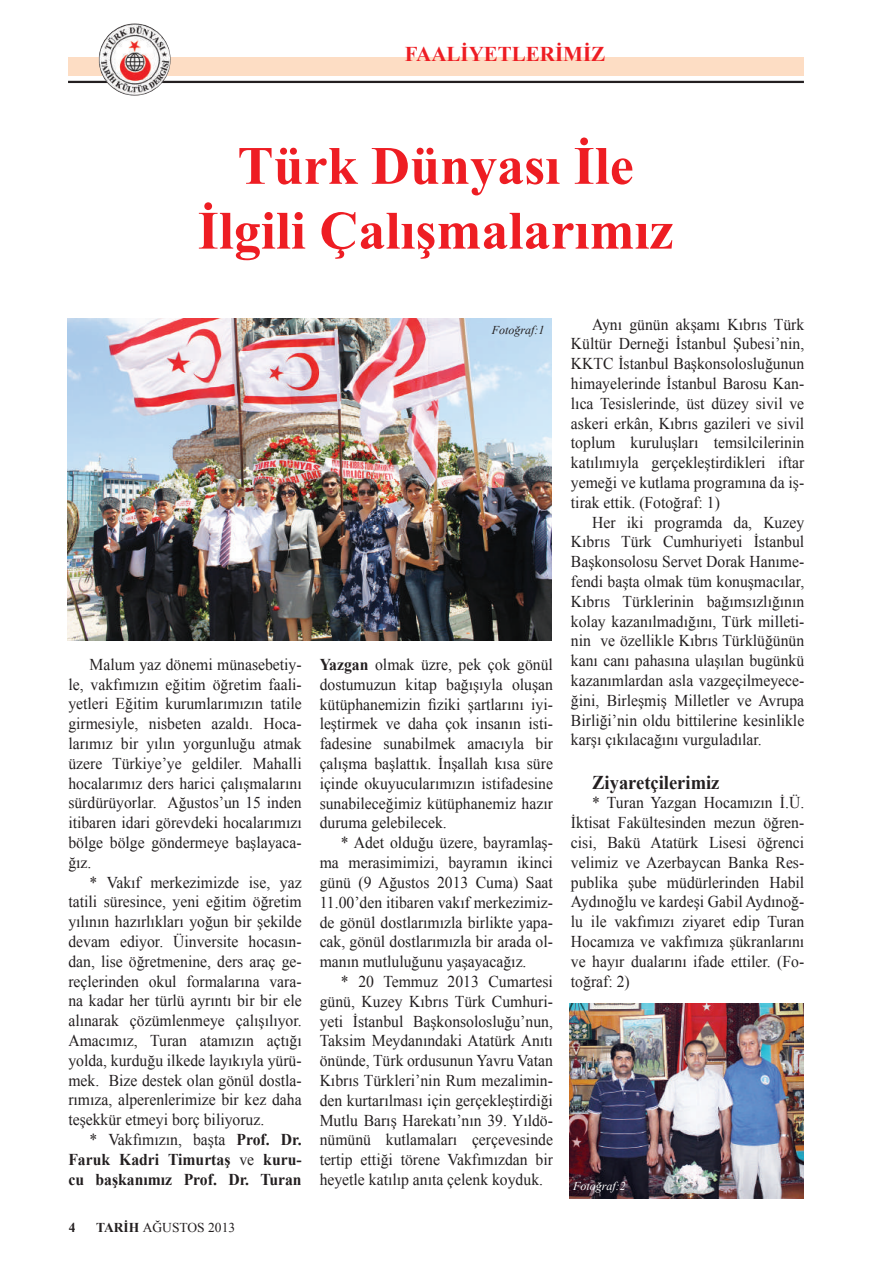
<style>
.page{position:relative;width:872px;height:1263px;background:#fff}
.page>*{position:absolute;margin:0;border:0;box-sizing:border-box;transform-origin:0 0}
.t1{font:700 54px/64.8px "Times New Roman";color:#ee1d23;text-align:center}
.t2{font:700 21px "Times New Roman";color:#ee1d23}
.t3{font:700 19.5px "Times New Roman";color:#231f20;scale:.95 1}
.t4{font:16.5px/19.8px "Times New Roman";color:#231f20;text-align:justify;scale:.95 1}
.t5{font:700 16.5px/19.8px "Times New Roman";color:#231f20;text-align:justify;scale:.95 1}
.t6{font:13.5px "Times New Roman";color:#231f20}
.t7{font:700 13.5px "Times New Roman";color:#231f20}
.t8{font:italic 12px "Times New Roman";color:#231f20}
.t9{font:italic 12px "Times New Roman";color:#fff}
.s1{font-weight:400}
.s2{font-weight:700}
</style>
<div class="page">
<div style="left:68px;top:57px;width:736px;height:19px;background:#fdddc4"></div>
<hr style="left:68px;top:81px;width:736px;height:2px;background:#231f20">
<img style="left:99px;top:23px;width:72px;height:73px">
<img style="left:570px;top:1003px;width:234px;height:196px">
<img style="left:67px;top:318px;width:485px;height:322px">
<p class="t2" style="left:405px;top:39px;width:202px">FAALİYETLERİMİZ</p>
<h1 class="t1" style="left:198px;top:132px;width:477px">Türk Dünyası İle<br>İlgili Çalışmalarımız</h1>
<p class="t4" style="left:68px;top:654px;width:247px;text-indent:21px">Malum yaz dönemi münasebetiy&shy;le, vakfımızın eğitim öğretim faali&shy;yetleri Eğitim kurumlarımızın tatile girmesiyle, nisbeten azaldı. Hoca&shy;larımız bir yılın yorgunluğu atmak üzere Türkiye’ye geldiler. Mahalli hocalarımız ders harici çalışmalarını sürdürüyorlar. Ağustos’un 15 inden itibaren idari görevdeki hocalarımızı bölge bölge göndermeye başlayaca&shy;ğız.</p>
<p class="t4" style="left:68px;top:872px;width:247px;text-indent:21px">* Vakıf merkezimizde ise, yaz tatili süresince, yeni eğitim öğretim yılının hazırlıkları yoğun bir şekilde devam ediyor. Üinversite hocasın&shy;dan, lise öğretmenine, ders araç ge&shy;reçlerinden okul formalarına vara&shy;na kadar her türlü ayrıntı bir bir ele alınarak çözümlenmeye çalışılıyor.<br>Amacımız, Turan atamızın açtığı yolda, kurduğu ilkede layıkıyla yürü&shy;mek. Bize destek olan gönül dostla&shy;rımıza, alperenlerimize bir kez daha teşekkür etmeyi borç biliyoruz.</p>
<p class="t5" style="left:68px;top:1129px;width:247px;text-indent:21px"><span class="s1">* Vakfımızın, başta</span> Prof. Dr.<br>Faruk Kadri Timurtaş <span class="s1">ve</span> kuru&shy;cu başkanımız Prof. Dr. Turan</p>
<p class="t7" style="left:69px;top:1218px;width:8px">4</p>
<p class="t6" style="left:96px;top:1218px;width:141px"><span class="s2">TARİH</span> AĞUSTOS 2013</p>
<p class="t8" style="left:492px;top:322px;width:54px">Fotoğraf:1</p>
<p class="t4" style="left:320px;top:654px;width:247px"><span class="s2">Yazgan</span> olmak üzre, pek çok gönül dostumuzun kitap bağışıyla oluşan kütüphanemizin fiziki şartlarını iyi&shy;leştirmek ve daha çok insanın isti&shy;fadesine sunabilmek amacıyla bir çalışma başlattık. İnşallah kısa süre içinde okuyucularımızın istifadesine sunabileceğimiz kütüphanemiz hazır duruma gelebilecek.</p>
<p class="t4" style="left:320px;top:833px;width:247px;text-indent:21px">* Adet olduğu üzere, bayramlaş&shy;ma merasimimizi, bayramın ikinci günü (9 Ağustos 2013 Cuma) Saat 11.00’den itibaren vakıf merkezimiz&shy;de gönül dostlarımızla birlikte yapa&shy;cak, gönül dostlarımızla bir arada ol&shy;manın mutluluğunu yaşayacağız.</p>
<p class="t4" style="left:320px;top:971px;width:247px;text-indent:21px">* 20 Temmuz 2013 Cumartesi günü, Kuzey Kıbrıs Türk Cumhuri&shy;yeti İstanbul Başkonsolosluğu’nun, Taksim Meydanındaki Atatürk Anıtı önünde, Türk ordusunun Yavru Vatan Kıbrıs Türkleri’nin Rum mezalimin&shy;den kurtarılması için gerçekleştirdiği Mutlu Barış Harekatı’nın 39. Yıldö&shy;nümünü kutlamaları çerçevesinde tertip ettiği törene Vakfımızdan bir heyetle katılıp anıta çelenk koyduk.</p>
<p class="t4" style="left:571px;top:314px;width:247px;text-indent:21px">Aynı günün akşamı Kıbrıs Türk Kültür Derneği İstanbul Şubesi’nin, KKTC İstanbul Başkonsolosluğunun himayelerinde İstanbul Barosu Kan&shy;lıca Tesislerinde, üst düzey sivil ve askeri erkân, Kıbrıs gazileri ve sivil toplum kuruluşları temsilcilerinin katılımıyla gerçekleştirdikleri iftar yemeği ve kutlama programına da iş&shy;tirak ettik. (Fotoğraf: 1)</p>
<p class="t4" style="left:571px;top:512px;width:247px;text-indent:21px">Her iki programda da, Kuzey Kıbrıs Türk Cumhuriyeti İstanbul Başkonsolosu Servet Dorak Hanıme&shy;fendi başta olmak tüm konuşmacılar, Kıbrıs Türklerinin bağımsızlığının kolay kazanılmadığını, Türk milleti&shy;nin ve özellikle Kıbrıs Türklüğünün kanı canı pahasına ulaşılan bugünkü kazanımlardan asla vazgeçilmeyece&shy;ğini, Birleşmiş Milletler ve Avrupa Birliği’nin oldu bittilerine kesinlikle karşı çıkılacağını vurguladılar.</p>
<p class="t3" style="left:592px;top:768px;width:135px">Ziyaretçilerimiz</p>
<p class="t4" style="left:571px;top:793px;width:247px;text-indent:21px">* Turan Yazgan Hocamızın İ.Ü.<br>İktisat Fakültesinden mezun öğren&shy;cisi, Bakü Atatürk Lisesi öğrenci velimiz ve Azerbaycan Banka Res&shy;publika şube müdürlerinden Habil Aydınoğlu ve kardeşi Gabil Aydınoğ&shy;lu ile vakfımızı ziyaret edip Turan Hocamıza ve vakfımıza şükranlarını ve hayır dualarını ifade ettiler. (Fo&shy;toğraf: 2)</p>
<p class="t9" style="left:573px;top:1178px;width:54px">Fotoğraf:2</p>
</div>
